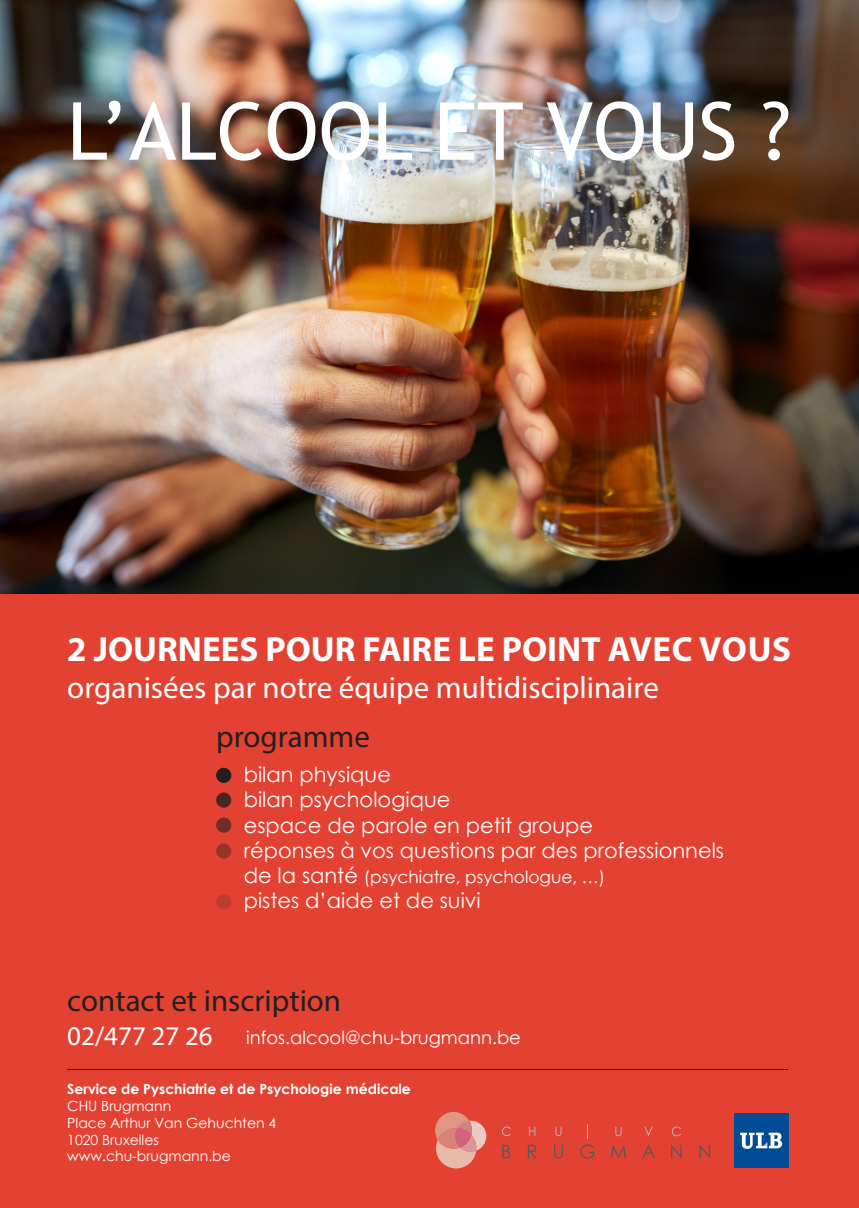
<style>
.page{position:relative;width:859px;height:1208px;background:#fff}
.page>*{position:absolute;margin:0;border:0;box-sizing:border-box;transform-origin:0 0}
.t1{font:80px "Trebuchet MS";color:#fff}
.t2{font:700 35px "Myriad Pro";color:#fff}
.t3{font:31px "Myriad Pro";color:#fff}
.t4{font:31px "Myriad Pro";color:#231f20}
.t5{font:21px "Century Gothic";color:#fff}
.t6{font:18px "Century Gothic";color:#fff}
.t7{font:17px "Century Gothic";color:#fff}
.t8{font:14px "Century Gothic";color:#fff}
.t9{font:700 14px "Century Gothic";color:#fff}
.s1{font-style:inherit}
.s2{font-size:21px}
.s3{font-family:"Myriad Pro";font-size:27px}
</style>
<div class="page">
<img style="left:0;top:0;width:859px;height:594px">
<div style="left:0;top:594px;width:859px;height:614px;background:#e34233"></div>
<svg style="left:435px;top:1112px;width:51px;height:56px"></svg>
<svg style="left:502px;top:1126px;width:9px;height:10px"></svg>
<svg style="left:529px;top:1126px;width:6px;height:9px"></svg>
<svg style="left:555px;top:1126px;width:6px;height:10px"></svg>
<svg style="left:587px;top:1124px;width:1px;height:14px"></svg>
<svg style="left:615px;top:1126px;width:6px;height:10px"></svg>
<svg style="left:644px;top:1126px;width:9px;height:10px"></svg>
<svg style="left:672px;top:1126px;width:9px;height:10px"></svg>
<svg style="left:502px;top:1144px;width:8px;height:14px"></svg>
<svg style="left:528px;top:1144px;width:8px;height:14px"></svg>
<svg style="left:554px;top:1144px;width:9px;height:14px"></svg>
<svg style="left:580px;top:1144px;width:15px;height:14px"></svg>
<svg style="left:611px;top:1145px;width:15px;height:13px"></svg>
<svg style="left:642px;top:1144px;width:13px;height:14px"></svg>
<svg style="left:671px;top:1144px;width:11px;height:14px"></svg>
<svg style="left:699px;top:1144px;width:11px;height:14px"></svg>
<div style="left:217px;top:768px;width:14px;height:14px;background:#231f20;border-radius:50%"></div>
<div style="left:216px;top:767px;width:15px;height:16px;border:1px solid #231f20;border-radius:50%"></div>
<div style="left:217px;top:793px;width:14px;height:14px;background:#492623;border-radius:50%"></div>
<div style="left:216px;top:792px;width:15px;height:15px;border:1px solid #231f20;border-radius:50%"></div>
<div style="left:217px;top:818px;width:14px;height:14px;background:#6f2d27;border-radius:50%"></div>
<div style="left:216px;top:817px;width:15px;height:15px;border:1px solid #231f20;border-radius:50%"></div>
<div style="left:217px;top:844px;width:14px;height:14px;background:#96342b;border-radius:50%"></div>
<div style="left:216px;top:843px;width:15px;height:15px;border:1px solid #231f20;border-radius:50%"></div>
<hr style="left:67px;top:1069px;width:721px;height:1px;background:#231f20">
<div style="left:217px;top:895px;width:14px;height:14px;background:#bd3b2f;border-radius:50%"></div>
<div style="left:216px;top:894px;width:15px;height:15px;border:1px solid #231f20;border-radius:50%"></div>
<img style="left:734px;top:1113px;width:54px;height:54px">
<p class="t1" style="left:67px;top:81px;width:725px">L’ALCOOL ET VOUS ?</p>
<p class="t2" style="left:67px;top:626px;width:725px">2 JOURNEES POUR FAIRE LE POINT <span class="s1">AVEC VOUS</span></p>
<p class="t3" style="left:67px;top:669px;width:593px">organisées par notre équipe multidisciplinaire</p>
<p class="t4" style="left:216px;top:717px;width:155px">programme</p>
<p class="t5" style="left:244px;top:760px;width:149px">bilan physique</p>
<p class="t5" style="left:244px;top:785px;width:208px">bilan psychologique</p>
<p class="t5" style="left:244px;top:810px;width:351px">espace de parole en petit groupe</p>
<p class="t5" style="left:244px;top:835px;width:482px">réponses à vos questions par des professionnels</p>
<p class="t7" style="left:244px;top:865px;width:363px"><span class="s2">de la santé</span> (psychiatre, psychologue, …)</p>
<p class="t5" style="left:244px;top:886px;width:238px">pistes d’aide et de suivi</p>
<p class="t4" style="left:67px;top:981px;width:275px">contact et inscription</p>
<p class="t6" style="left:67px;top:1024px;width:455px"><span class="s3">02/477 27 26</span> infos.alcool@chu-brugmann.be</p>
<p class="t9" style="left:67px;top:1078px;width:345px">Service de Pyschiatrie et de Psychologie médicale</p>
<p class="t8" style="left:67px;top:1096px;width:105px">CHU Brugmann</p>
<p class="t8" style="left:67px;top:1113px;width:210px">Place Arthur Van Gehuchten 4</p>
<p class="t8" style="left:67px;top:1129px;width:93px">1020 Bruxelles</p>
<p class="t8" style="left:67px;top:1146px;width:165px">www.chu-brugmann.be</p>
</div>
